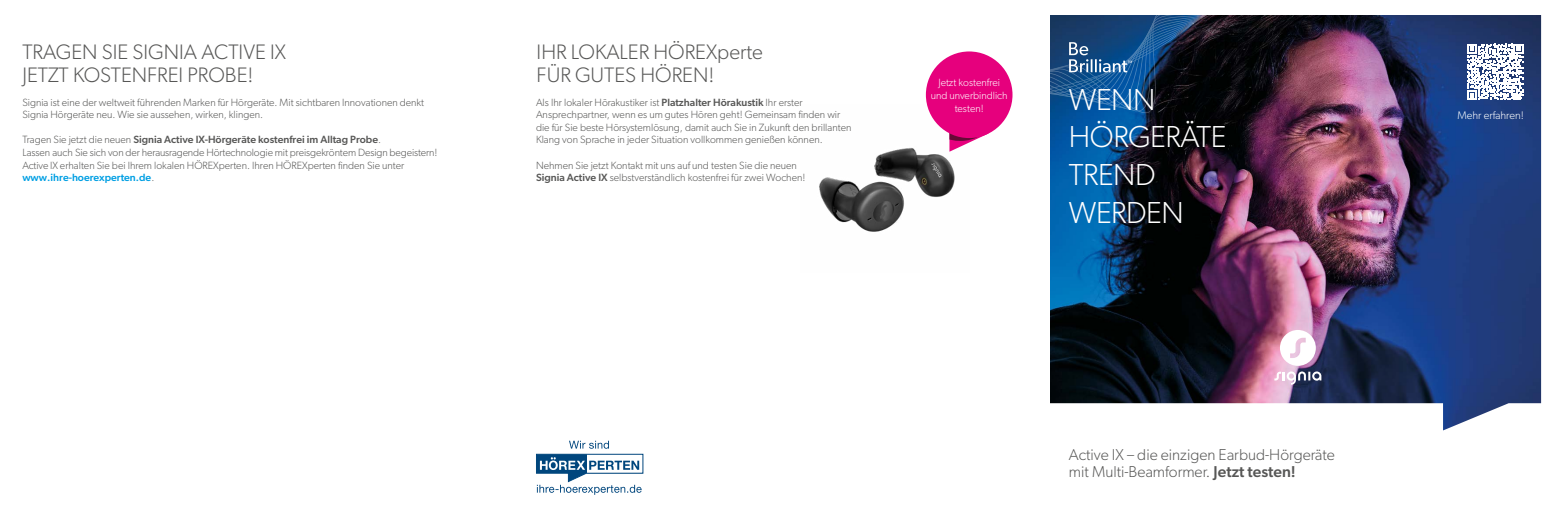
<style>
.page{position:relative;width:1556px;height:521px;background:#fff}
.page>*{position:absolute;margin:0;border:0;box-sizing:border-box;transform-origin:0 0}
.t1{font:300 30.45px/37.8px "Gibson";letter-spacing:-.015em;color:#fff}
.t2{font:300 21px/23.1px "Gibson";color:#575756}
.t3{font:300 15.75px/17.5px "Gibson";color:#575756}
.t4{font:300 11.11px "Gibson";color:#fff}
.t5{font:300 10.5px/12.6px "Gibson";color:#575756}
.t6{font:300 10.5px/12.6px "Gibson";color:#fff;text-align:center}
.s1{font-weight:500}
.s2{font-weight:500;color:#009fe3}
</style>
<div class="page">
<svg style="left:536px;top:441px;width:107px;height:54px"></svg>
<img style="left:1050px;top:15px;width:490px;height:415px">
<svg style="left:1274px;top:330px;width:47px;height:55px"></svg>
<svg style="left:1467px;top:44px;width:55px;height:56px"></svg>
<img style="left:1050px;top:15px;width:306px;height:105px">
<img style="left:819px;top:129px;width:136px;height:103px">
<svg style="left:949px;top:134px;width:39px;height:18px"></svg>
<div style="left:925px;top:51px;width:87px;height:87px;background:#e6007d;border-radius:50%"></div>
<svg style="left:1069px;top:42px;width:62px;height:30px;background:#3e6d9c"></svg>
<h2 class="t2" style="left:22px;top:40px;width:265px">TRAGEN SIE SIGNIA ACTIVE IX<br>JETZT KOSTENFREI PROBE!</h2>
<p class="t5" style="left:22px;top:95px;width:403px">Signia ist eine der weltweit führenden Marken für Hörgeräte. Mit sichtbaren Innovationen denkt<br>Signia Hörgeräte neu. Wie sie aussehen, wirken, klingen.</p>
<p class="t5" style="left:22px;top:133px;width:416px">Tragen Sie jetzt die neuen <span class="s1">Signia Active IX-Hörgeräte kostenfrei im Alltag Probe</span>.<br>Lassen auch Sie sich von der herausragende Hörtechnologie mit preisgekröntem Design begeistern!<br>Active IX erhalten Sie bei Ihrem lokalen HÖREXperten. Ihren HÖREXperten finden Sie unter <span class="s2">www.ihre-hoerexperten.de</span>.</p>
<h2 class="t2" style="left:536px;top:40px;width:228px">IHR LOKALER HÖREXperte<br>FÜR GUTES HÖREN!</h2>
<p class="t5" style="left:536px;top:95px;width:317px">Als Ihr lokaler Hörakustiker ist <span class="s1">Platzhalter Hörakustik</span> Ihr erster Ansprechpartner, wenn es um gutes Hören geht! Gemeinsam finden wir die für Sie beste Hörsystemlösung, damit auch Sie in Zukunft den brillanten Klang von Sprache in jeder Situation vollkommen genießen können.</p>
<p class="t5" style="left:536px;top:158px;width:271px">Nehmen Sie jetzt Kontakt mit uns auf und testen Sie die neuen<br><span class="s1">Signia Active IX</span> selbstverständlich kostenfrei für zwei Wochen!</p>
<p class="t6" style="left:930px;top:76px;width:78px">Jetzt kostenfrei und unverbindlich testen!</p>
<h1 class="t1" style="left:1068px;top:80px;width:159px">WENN<br>HÖRGERÄTE<br>TREND<br>WERDEN</h1>
<h3 class="t3" style="left:1068px;top:445px;width:267px">Active IX – die einzigen Earbud-Hörgeräte mit Multi-Beamformer. <span class="s1">Jetzt testen!</span></h3>
<p class="t4" style="left:1457px;top:108px;width:68px">Mehr erfahren!</p>
</div>
